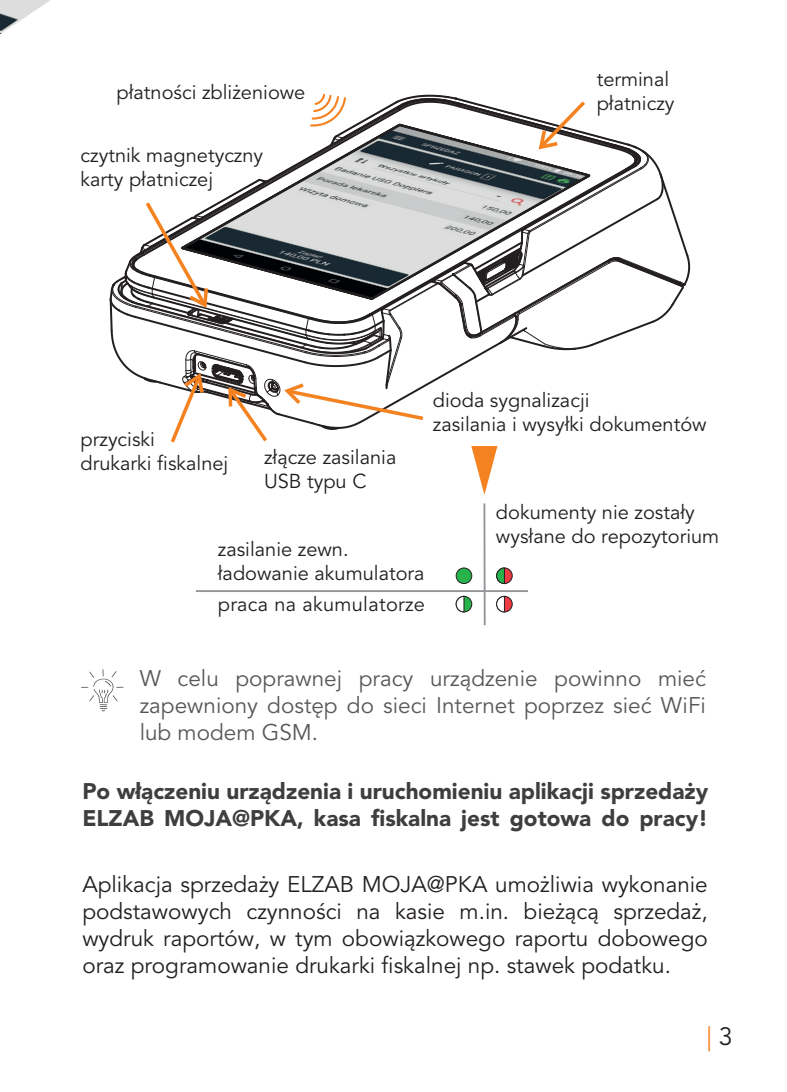
<style>
.page{position:relative;width:787px;height:1092px;background:#fff}
.page>*{position:absolute;margin:0;border:0;box-sizing:border-box;transform-origin:0 0}
.t1{font:25px "Avenir LT Pro";color:#f58220}
.t2{font:22.5px/27px "Avenir LT Pro";color:#231f20;text-align:justify}
.t3{font:22.5px/27px "Avenir LT Pro";color:#57585a;text-align:justify}
.t4{font:900 22.5px/27px "Avenir LT Pro";color:#3e3e3f}
.t5{font:20px/24px "Avenir LT Pro";color:#231f20}
.s1{color:#231f20}
</style>
<div class="page">
<div style="left:496px;top:596px;width:16px;height:16px;background:#ee3a41;border-radius:50%"></div>
<div style="left:496px;top:596px;width:16px;height:16px;border:1px solid #231f20;border-radius:50%"></div>
<svg style="left:496px;top:595px;width:9px;height:17px"></svg>
<svg style="left:456px;top:596px;width:16px;height:16px"></svg>
<div style="left:456px;top:596px;width:16px;height:16px;border:1px solid #231f20;border-radius:50%"></div>
<svg style="left:455px;top:595px;width:9px;height:17px"></svg>
<div style="left:456px;top:568px;width:16px;height:15px;background:#28b24b;border-radius:50%"></div>
<div style="left:456px;top:567px;width:16px;height:17px;border:1px solid #231f20;border-radius:50%"></div>
<div style="left:496px;top:568px;width:16px;height:15px;background:#ee3a41;border-radius:50%"></div>
<div style="left:496px;top:567px;width:16px;height:17px;border:1px solid #231f20;border-radius:50%"></div>
<svg style="left:496px;top:567px;width:9px;height:17px"></svg>
<hr style="left:196px;top:590px;width:332px;height:2px;background:#939598">
<hr style="left:483px;top:503px;width:2px;height:122px;background:#939598">
<svg style="left:109px;top:93px;width:582px;height:402px"></svg>
<svg style="left:81px;top:669px;width:43px;height:42px"></svg>
<svg style="left:176px;top:122px;width:419px;height:180px"></svg>
<img style="left:0;top:0;width:50px;height:34px">
<p class="t5" style="left:116px;top:81px;width:190px">płatności zbliżeniowe</p>
<p class="t5" style="left:81px;top:143px;width:184px">czytnik magnetyczny karty płatniczej</p>
<p class="t5" style="left:596px;top:68px;width:79px">terminal płatniczy</p>
<p class="t5" style="left:81px;top:427px;width:149px">przyciski drukarki fiskalnej</p>
<p class="t5" style="left:264px;top:445px;width:134px">złącze zasilania<br>USB typu C</p>
<p class="t5" style="left:218px;top:537px;width:208px">zasilanie zewn. ładowanie akumulatora</p>
<p class="t5" style="left:218px;top:592px;width:209px">praca na akumulatorze</p>
<p class="t5" style="left:433px;top:389px;width:275px">dioda sygnalizacji<br>zasilania i wysyłki dokumentów</p>
<p class="t5" style="left:496px;top:500px;width:225px">dokumenty nie zostały wysłane do repozytorium</p>
<p class="t3" style="left:140px;top:665px;width:568px">W celu poprawnej pracy urządzenie powinno mieć zapewniony dostęp do sieci Internet poprzez sieć WiFi lub modem GSM.</p>
<p class="t4" style="left:82px;top:777px;width:627px">Po włączeniu urządzenia i uruchomieniu aplikacji sprzedaży<br>ELZAB MOJA@PKA, kasa fiskalna jest gotowa do pracy!</p>
<p class="t2" style="left:82px;top:871px;width:627px">Aplikacja sprzedaży ELZAB MOJA@PKA umożliwia wykonanie podstawowych czynności na kasie m.in. bieżącą sprzedaż, wydruk raportów, w tym obowiązkowego raportu dobowego oraz programowanie drukarki fiskalnej np. stawek podatku.</p>
<p class="t1" style="left:706px;top:1021px;width:28px">| <span class="s1">3</span></p>
</div>
